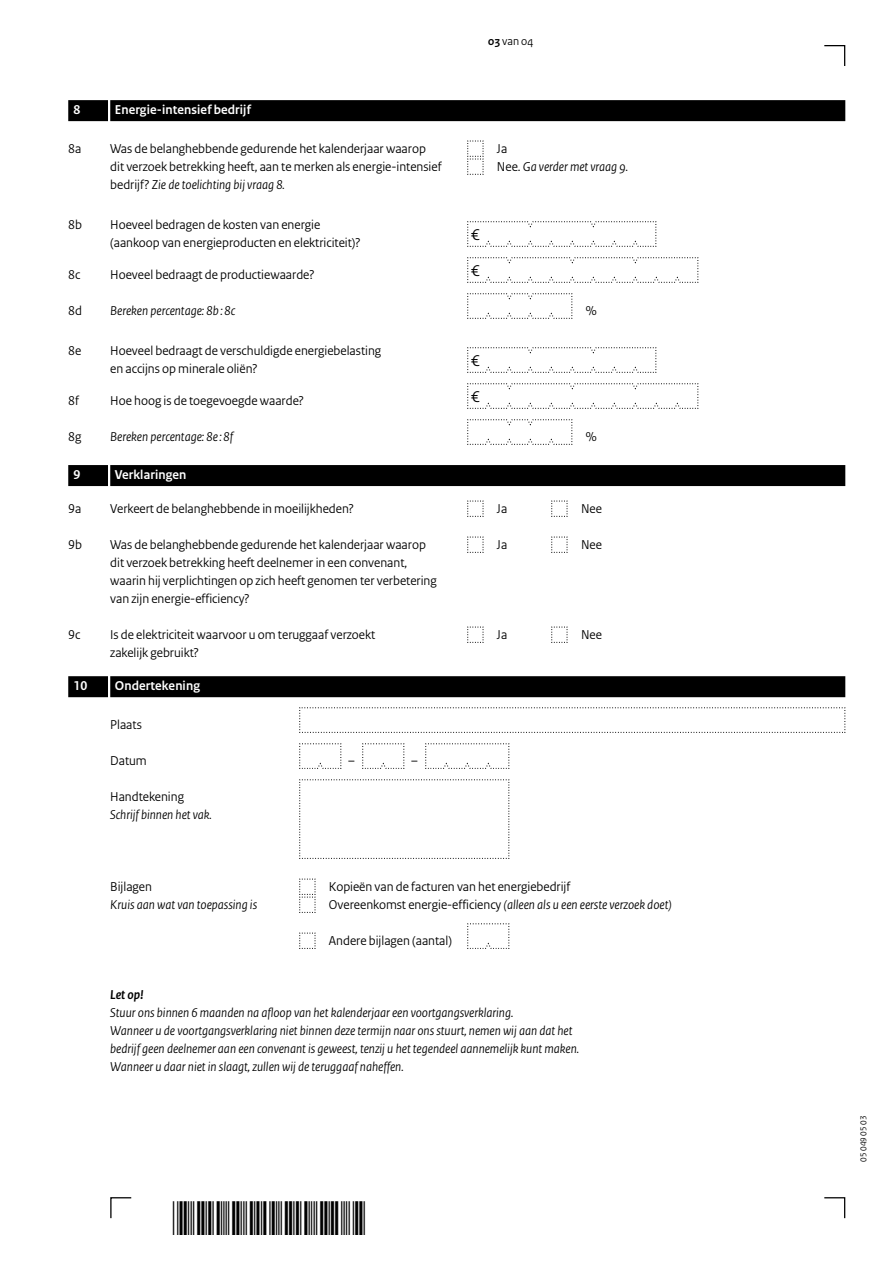
<style>
.page{position:relative;width:893px;height:1263px;background:#fff}
.page>*{position:absolute;margin:0;border:0;box-sizing:border-box;transform-origin:0 0}
.Veld{font:16.5px "Rijksoverheid Sans Heading";color:#000}
.Vraag_Nummer{font:13.5px/18px "Rijksoverheid Sans Heading";color:#000}
.Vraag_12{font:italic 13.5px/18px "Rijksoverheid Sans Heading";color:#000}
.Vraag_geen_inspring{font:italic 13.5px "Rijksoverheid Sans Heading";color:#000}
.Vraag_geen_inspring-2{font:13.5px "Rijksoverheid Sans Heading";color:#000}
.Vraag_Nummer_12{font:13.5px/18px "Rijksoverheid Sans Heading";color:#000}
.Vraag{font:italic 13.5px/18px "Rijksoverheid Sans Heading";color:#000}
.Vraag_Nummer-2{font:italic 13.5px "Rijksoverheid Sans Heading";color:#000}
.KOP_D_Nummer{font:700 13.5px "Rijksoverheid Sans Heading";letter-spacing:.01em;color:#fff}
.KOP_B_Nummer{font:700 13.5px "Rijksoverheid Sans Heading";letter-spacing:.01em;color:#fff}
.Vraag-2{font:13.5px "Rijksoverheid Sans Heading";color:#000}
.Vraag-3{font:italic 700 13.5px "Rijksoverheid Sans Heading";color:#000}
.t1{font:12px "Rijksoverheid Sans Heading";color:#000}
.t2{font:9px "Rijksoverheid Sans Heading";color:#000}
.s1{font-style:italic}
.s2{font-style:normal}
.s3{font-weight:700}
</style>
<div class="page">
<svg style="left:824px;top:1197px;width:22px;height:22px"></svg>
<svg style="left:110px;top:1197px;width:22px;height:22px"></svg>
<svg style="left:824px;top:45px;width:22px;height:21px"></svg>
<svg style="left:467px;top:140px;width:17px;height:35px"></svg>
<svg style="left:299px;top:743px;width:43px;height:26px"></svg>
<svg style="left:362px;top:743px;width:43px;height:26px"></svg>
<svg style="left:425px;top:743px;width:85px;height:26px"></svg>
<svg style="left:299px;top:707px;width:547px;height:26px"></svg>
<svg style="left:299px;top:779px;width:211px;height:80px"></svg>
<svg style="left:299px;top:878px;width:17px;height:35px"></svg>
<svg style="left:299px;top:932px;width:17px;height:17px"></svg>
<svg style="left:551px;top:626px;width:17px;height:17px"></svg>
<svg style="left:551px;top:536px;width:17px;height:17px"></svg>
<svg style="left:551px;top:500px;width:17px;height:17px"></svg>
<svg style="left:467px;top:626px;width:17px;height:17px"></svg>
<svg style="left:467px;top:536px;width:17px;height:17px"></svg>
<svg style="left:467px;top:500px;width:17px;height:17px"></svg>
<svg style="left:467px;top:923px;width:43px;height:26px"></svg>
<svg style="left:467px;top:221px;width:190px;height:26px"></svg>
<svg style="left:467px;top:347px;width:190px;height:26px"></svg>
<svg style="left:467px;top:257px;width:232px;height:26px"></svg>
<svg style="left:467px;top:383px;width:232px;height:26px"></svg>
<svg style="left:467px;top:293px;width:106px;height:26px"></svg>
<svg style="left:467px;top:419px;width:106px;height:26px"></svg>
<div style="left:110px;top:100px;width:735px;height:21px;background:#000"></div>
<div style="left:68px;top:100px;width:40px;height:21px;background:#000"></div>
<div style="left:110px;top:465px;width:735px;height:21px;background:#000"></div>
<div style="left:68px;top:465px;width:40px;height:21px;background:#000"></div>
<div style="left:110px;top:676px;width:735px;height:21px;background:#000"></div>
<div style="left:68px;top:676px;width:40px;height:21px;background:#000"></div>
<h2 class="KOP_D_Nummer" style="left:74px;top:102px;width:8px">8</h2>
<h2 class="KOP_D_Nummer" style="left:115px;top:102px;width:138px">Energie-intensief bedrijf</h2>
<p class="Vraag_Nummer" style="left:68px;top:140px;width:15px">8a</p>
<p class="Vraag_Nummer" style="left:110px;top:140px;width:333px">Was de belanghebbende gedurende het kalenderjaar waarop dit verzoek betrekking heeft, aan te merken als energie-intensief bedrijf? <span class="s1">Zie de toelichting bij vraag 8.</span></p>
<p class="Vraag_Nummer_12" style="left:68px;top:216px;width:15px">8b</p>
<p class="Vraag_Nummer_12" style="left:110px;top:216px;width:252px">Hoeveel bedragen de kosten van energie (aankoop van energieproducten en elektriciteit)?</p>
<p class="Vraag_Nummer" style="left:68px;top:266px;width:14px">8c</p>
<p class="Vraag_Nummer" style="left:110px;top:266px;width:206px">Hoeveel bedraagt de productiewaarde?</p>
<p class="Vraag_Nummer" style="left:68px;top:302px;width:15px">8d</p>
<p class="Vraag_Nummer-2" style="left:110px;top:303px;width:126px">Bereken percentage: 8b : 8c</p>
<p class="Vraag_Nummer" style="left:68px;top:342px;width:15px">8e</p>
<p class="Vraag_Nummer" style="left:110px;top:342px;width:272px">Hoeveel bedraagt de verschuldigde energiebelasting en accijns op minerale oliën?</p>
<p class="Vraag_Nummer" style="left:68px;top:392px;width:12px">8f</p>
<p class="Vraag_Nummer" style="left:110px;top:392px;width:195px">Hoe hoog is de toegevoegde waarde?</p>
<p class="Vraag_Nummer" style="left:68px;top:428px;width:15px">8g</p>
<p class="Vraag_Nummer-2" style="left:110px;top:429px;width:124px">Bereken percentage: 8e: 8f</p>
<h2 class="KOP_B_Nummer" style="left:74px;top:467px;width:8px">9</h2>
<h2 class="KOP_B_Nummer" style="left:115px;top:467px;width:73px">Verklaringen</h2>
<p class="Vraag_Nummer" style="left:68px;top:500px;width:15px">9a</p>
<p class="Vraag_Nummer" style="left:110px;top:500px;width:245px">Verkeert de belanghebbende in moeilijkheden?</p>
<p class="Vraag_Nummer" style="left:68px;top:536px;width:15px">9b</p>
<p class="Vraag_Nummer" style="left:110px;top:536px;width:328px">Was de belanghebbende gedurende het kalenderjaar waarop dit verzoek betrekking heeft deelnemer in een convenant, waarin hij verplichtingen op zich heeft genomen ter verbetering van zijn energie-efficiency?</p>
<p class="Vraag_Nummer" style="left:68px;top:626px;width:14px">9c</p>
<p class="Vraag_Nummer" style="left:110px;top:626px;width:267px">Is de elektriciteit waarvoor u om teruggaaf verzoekt zakelijk gebruikt?</p>
<h2 class="KOP_D_Nummer" style="left:74px;top:678px;width:15px">10</h2>
<h2 class="KOP_D_Nummer" style="left:115px;top:678px;width:87px">Ondertekening</h2>
<p class="Vraag-2" style="left:110px;top:717px;width:33px">Plaats</p>
<p class="Vraag-2" style="left:110px;top:753px;width:38px">Datum</p>
<p class="Vraag" style="left:110px;top:788px;width:103px"><span class="s2">Handtekening<br></span>Schrijf binnen het vak.</p>
<p class="Vraag_Nummer" style="left:348px;top:752px;width:8px">–</p>
<p class="Vraag_Nummer" style="left:411px;top:752px;width:8px">–</p>
<p class="t1" style="left:488px;top:34px;width:47px"><span class="s3">03</span> van 04</p>
<p class="Vraag_geen_inspring-2" style="left:497px;top:141px;width:12px">Ja</p>
<p class="Vraag_geen_inspring" style="left:497px;top:159px;width:133px"><span class="s2">Nee.</span> Ga verder met vraag 9.</p>
<p class="Veld" style="left:471px;top:225px;width:10px">€</p>
<p class="Veld" style="left:471px;top:261px;width:10px">€</p>
<p class="Veld" style="left:471px;top:351px;width:10px">€</p>
<p class="Veld" style="left:471px;top:387px;width:10px">€</p>
<p class="Vraag_geen_inspring-2" style="left:586px;top:303px;width:12px">%</p>
<p class="Vraag_geen_inspring-2" style="left:586px;top:429px;width:12px">%</p>
<p class="Vraag_geen_inspring-2" style="left:497px;top:501px;width:12px">Ja</p>
<p class="Vraag_geen_inspring-2" style="left:497px;top:537px;width:12px">Ja</p>
<p class="Vraag_geen_inspring-2" style="left:581px;top:501px;width:22px">Nee</p>
<p class="Vraag_geen_inspring-2" style="left:581px;top:537px;width:22px">Nee</p>
<p class="Vraag_geen_inspring-2" style="left:497px;top:627px;width:12px">Ja</p>
<p class="Vraag_geen_inspring-2" style="left:581px;top:627px;width:22px">Nee</p>
<p class="Vraag" style="left:110px;top:878px;width:148px"><span class="s2">Bijlagen<br></span>Kruis aan wat van toepassing is</p>
<p class="Vraag_geen_inspring-2" style="left:329px;top:879px;width:243px">Kopieën van de facturen van het energiebedrijf</p>
<p class="Vraag_geen_inspring" style="left:329px;top:897px;width:344px"><span class="s2">Overeenkomst energie-efficiency</span> (alleen als u een eerste verzoek doet)</p>
<p class="Vraag_geen_inspring-2" style="left:329px;top:933px;width:124px">Andere bijlagen (aantal)</p>
<p class="Vraag-3" style="left:110px;top:987px;width:35px">Let op!</p>
<p class="Vraag_12" style="left:110px;top:1004px;width:405px">Stuur ons binnen 6 maanden na afloop van het kalenderjaar een voortgangsverklaring.</p>
<p class="Vraag_12" style="left:110px;top:1022px;width:470px">Wanneer u de voortgangsverklaring niet binnen deze termijn naar ons stuurt, nemen wij aan dat het bedrijf geen deelnemer aan een convenant is geweest, tenzij u het tegendeel aannemelijk kunt maken.<br>Wanneer u daar niet in slaagt, zullen wij de teruggaaf naheffen.</p>
<p class="t2" style="left:858px;top:1161px;width:47px;rotate:-90deg">05 049 05 03</p>
</div>
